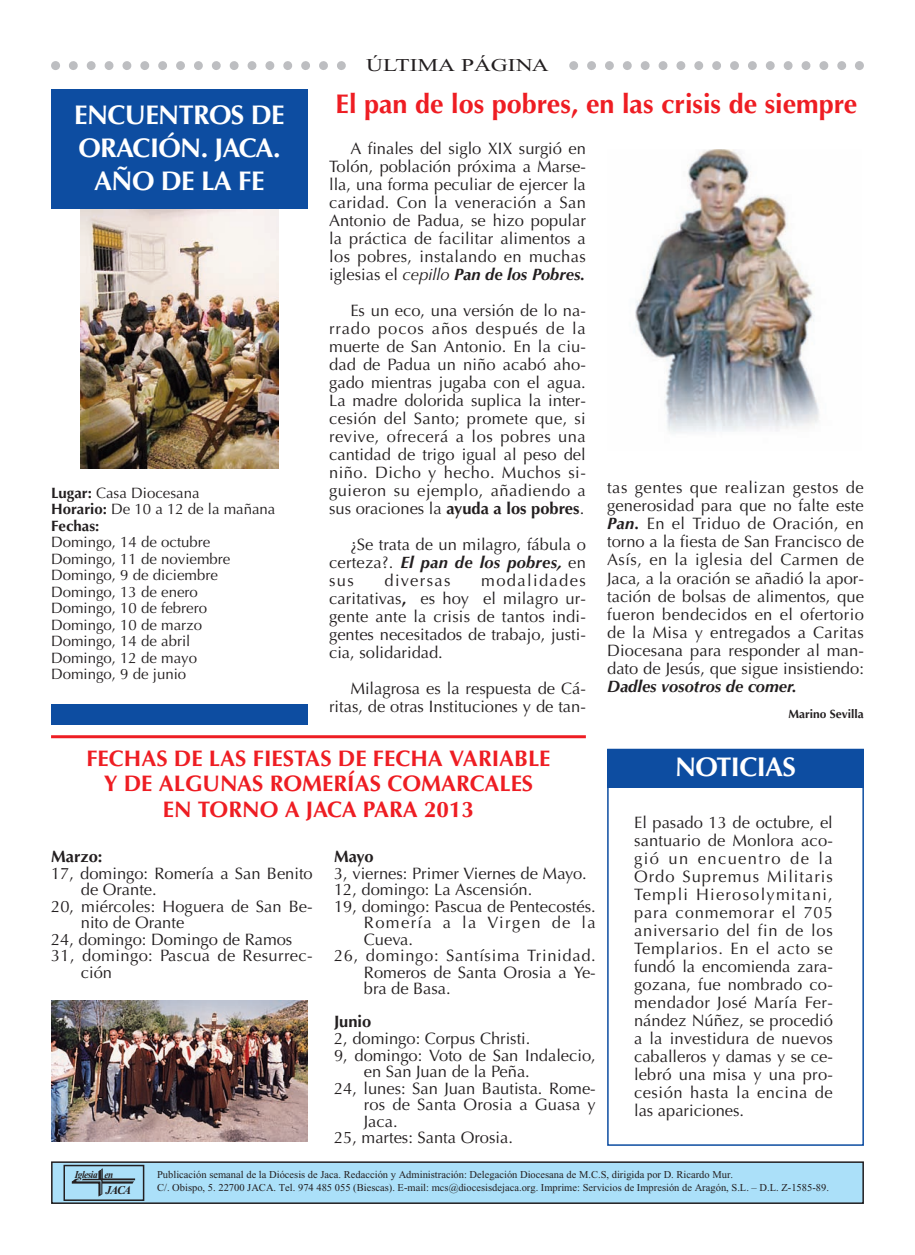
<style>
.page{position:relative;width:915px;height:1255px;background:#fff}
.page>*{position:absolute;margin:0;border:0;box-sizing:border-box;transform-origin:0 0}
.t1{font:700 27px/33.2px "Optima";letter-spacing:-.02em;color:#fff;text-align:center}
.t2{font:700 27px "Optima";color:#ee1d23}
.t3{font:700 22.5px/25.5px "Optima";color:#ee1d23;text-align:center}
.t4{font:18px "Times New Roman";color:#231f20;scale:1.3 1}
.t5{font:16.5px/18px "Optima";color:#231f20;text-align:justify}
.t6{font:16.5px "Optima";letter-spacing:.04em;color:#231f20}
.t7{font:16.5px "Optima";letter-spacing:.085em;color:#231f20}
.t8{font:16.5px "Optima";letter-spacing:.025em;color:#231f20}
.t9{font:700 16.5px "Optima";color:#231f20}
.t10{font:15px/16.5px "Optima";color:#231f20}
.t11{font:700 12px "Optima";color:#231f20}
.t12{font:italic 700 12px "Times New Roman";color:#231f20;scale:.95 1}
.t13{font:10.5px/13.5px "Times New Roman";color:#231f20}
.t14{font:italic 700 10.5px "Times New Roman";letter-spacing:-.05em;color:#231f20;scale:.88 1}
.s1{font-weight:700}
.s2{font-style:italic}
.s3{font-weight:700;font-style:italic}
</style>
<div class="page">
<img style="left:80px;top:209px;width:199px;height:260px">
<svg style="left:51px;top:61px;width:812px;height:9px"></svg>
<div style="left:350px;top:54px;width:215px;height:23px;background:#fff"></div>
<div style="left:51px;top:89px;width:257px;height:120px;background:#0d4da1"></div>
<div style="left:607px;top:748px;width:256px;height:39px;background:#0d4da1"></div>
<div style="left:51px;top:703px;width:257px;height:21px;background:#0d4da1"></div>
<img style="left:635px;top:149px;width:184px;height:285px">
<img style="left:51px;top:1000px;width:257px;height:141px">
<hr style="left:51px;top:735px;width:534px;height:3px;background:#ee1d23">
<div style="left:52px;top:1162px;width:810px;height:41px;background:#abe0f9"></div>
<div style="left:51px;top:1161px;width:812px;height:42px;border:2px solid #231f20"></div>
<img style="left:71px;top:1168px;width:65px;height:29px">
<div style="left:63px;top:1164px;width:81px;height:36px;border:2px solid #231f20"></div>
<p class="t1" style="left:74px;top:101px;width:212px">ENCUENTROS DE<br>ORACIÓN. JACA.<br>AÑO DE LA FE</p>
<p class="t10" style="left:51px;top:486px;width:226px"><span class="s1">Lugar:</span> Casa Diocesana<br><span class="s1">Horario:</span> De 10 a 12 de la mañana<br><span class="s1">Fechas:<br></span>Domingo, 14 de octubre<br>Domingo, 11 de noviembre<br>Domingo, 9 de diciembre<br>Domingo, 13 de enero<br>Domingo, 10 de febrero<br>Domingo, 10 de marzo<br>Domingo, 14 de abril<br>Domingo, 12 de mayo<br>Domingo, 9 de junio</p>
<p class="t4" style="left:366px;top:58px;width:142px">ÚLTIMA PÁGINA</p>
<p class="t2" style="left:335px;top:92px;width:523px">El pan de los pobres, en las crisis de siempre</p>
<p class="t5" style="left:329px;top:141px;width:258px;text-indent:21px">A finales del siglo XIX surgió en Tolón, población próxima a Marse&shy;lla, una forma peculiar de ejercer la caridad. Con la veneración a San Antonio de Padua, se hizo popular la práctica de facilitar alimentos a los pobres, instalando en muchas iglesias el <span class="s2">cepillo</span> <span class="s3">Pan de los Pobres.</span></p>
<p class="t5" style="left:329px;top:303px;width:258px;text-indent:21px">Es un eco, una versión de lo na&shy;rrado pocos años después de la muerte de San Antonio. En la ciu&shy;dad de Padua un niño acabó aho&shy;gado mientras jugaba con el agua.<br>La madre dolorida suplica la inter&shy;cesión del Santo; promete que, si revive, ofrecerá a los pobres una cantidad de trigo igual al peso del niño. Dicho y hecho. Muchos si&shy;guieron su ejemplo, añadiendo a sus oraciones la <span class="s1">ayuda a los pobres</span>.</p>
<p class="t5" style="left:329px;top:537px;width:258px;text-indent:21px">¿Se trata de un milagro, fábula o certeza?. <span class="s3">El pan de los pobres,</span> en sus</p>
<p class="t5" style="left:607px;top:480px;width:258px">tas gentes que realizan gestos de generosidad para que no falte este <span class="s3">Pan.</span> En el Triduo de Oración, en torno a la fiesta de San Francisco de Asís, en la iglesia del Carmen de Jaca, a la oración se añadió la apor&shy;tación de bolsas de alimentos, que fueron bendecidos en el ofertorio de la Misa y entregados a Caritas Diocesana para responder al man&shy;dato de Jesús, que sigue insistiendo:<br><span class="s3">Dadles vosotros de comer.</span></p>
<p class="t11" style="left:788px;top:709px;width:77px">Marino Sevilla</p>
<p class="t5" style="left:329px;top:573px;width:258px;text-indent:152px">modalidades caritativas<span class="s1">,</span> es hoy el milagro ur&shy;gente ante la crisis de tantos indi&shy;gentes necesitados de trabajo, justi&shy;cia, solidaridad.</p>
<p class="t5" style="left:329px;top:681px;width:258px;text-align:right">Milagrosa es la respuesta de Cá&shy;ritas, de otras Instituciones y de tan-</p>
<p class="t7" style="left:384px;top:574px;width:67px">diversas</p>
<p class="t3" style="left:86px;top:747px;width:465px">FECHAS DE LAS FIESTAS DE FECHA VARIABLE<br>Y DE ALGUNAS ROMERÍAS COMARCALES<br>EN TORNO A JACA PARA 2013</p>
<p class="t9" style="left:51px;top:850px;width:53px">Marzo:</p>
<p class="t5" style="left:51px;top:865px;width:263px">17, domingo: Romería a San Benito</p>
<p class="t5" style="left:81px;top:882px;width:77px">de Orante.</p>
<p class="t5" style="left:51px;top:898px;width:263px">20, miércoles: Hoguera de San Be-</p>
<p class="t5" style="left:81px;top:915px;width:105px">nito de Orante</p>
<p class="t5" style="left:51px;top:931px;width:243px">24, domingo: Domingo de Ramos</p>
<p class="t8" style="left:51px;top:949px;width:263px">31, domingo: Pascua de Resurrec-</p>
<p class="t5" style="left:81px;top:964px;width:33px">ción</p>
<p class="t9" style="left:334px;top:850px;width:41px">Mayo</p>
<p class="t5" style="left:334px;top:865px;width:254px">3, viernes: Primer Viernes de Mayo.</p>
<p class="t5" style="left:334px;top:882px;width:200px">12, domingo: La Ascensión.</p>
<p class="t5" style="left:334px;top:898px;width:263px">19, domingo: Pascua de Pentecostés.</p>
<p class="t7" style="left:364px;top:916px;width:233px">Romería a la Virgen de la</p>
<p class="t5" style="left:364px;top:931px;width:51px">Cueva.</p>
<p class="t6" style="left:334px;top:949px;width:263px">26, domingo: Santísima Trinidad.</p>
<p class="t5" style="left:364px;top:964px;width:233px">Romeros de Santa Orosia a Ye-</p>
<p class="t5" style="left:364px;top:981px;width:88px">bra de Basa.</p>
<p class="t9" style="left:334px;top:1015px;width:39px">Junio</p>
<p class="t5" style="left:334px;top:1030px;width:198px">2, domingo: Corpus Christi.</p>
<p class="t5" style="left:334px;top:1047px;width:263px">9, domingo: Voto de San Indalecio,</p>
<p class="t5" style="left:364px;top:1063px;width:167px">en San Juan de la Peña.</p>
<p class="t5" style="left:334px;top:1080px;width:263px">24, lunes: San Juan Bautista. Rome-</p>
<p class="t5" style="left:364px;top:1096px;width:233px">ros de Santa Orosia a Guasa y</p>
<p class="t5" style="left:364px;top:1113px;width:35px">Jaca.</p>
<p class="t5" style="left:334px;top:1129px;width:180px">25, martes: Santa Orosia.</p>
<p class="t1" style="left:674px;top:752px;width:122px">NOTICIAS</p>
<p class="t5" style="left:634px;top:815px;width:200px">El pasado 13 de octubre, el santuario de Monlora aco&shy;gió un encuentro de la Ordo Supremus Militaris Templi Hierosolymitani, para conmemorar el 705 aniversario del fin de los Templarios. En el acto se fundó la encomienda zara&shy;gozana, fue nombrado co&shy;mendador José María Fer&shy;nández Núñez, se procedió a la investidura de nuevos caballeros y damas y se ce&shy;lebró una misa y una pro&shy;cesión hasta la encina de las apariciones.</p>
<p class="t14" style="left:75px;top:1170px;width:45px">Iglesia en</p>
<p class="t12" style="left:106px;top:1186px;width:28px">JACA</p>
<p class="t13" style="left:157px;top:1168px;width:673px">Publicación semanal de la Diócesis de Jaca. Redacción y Administración: Delegación Diocesana de M.C.S, dirigida por D. Ricardo Mur.<br>C/. Obispo, 5. 22700 JACA. Tel. 974 485 055 (Biescas). E-mail: mcs@diocesisdejaca.org. Imprime: Servicios de Impresión de Aragón, S.L. – D.L. Z-1585-89.</p>
</div>
